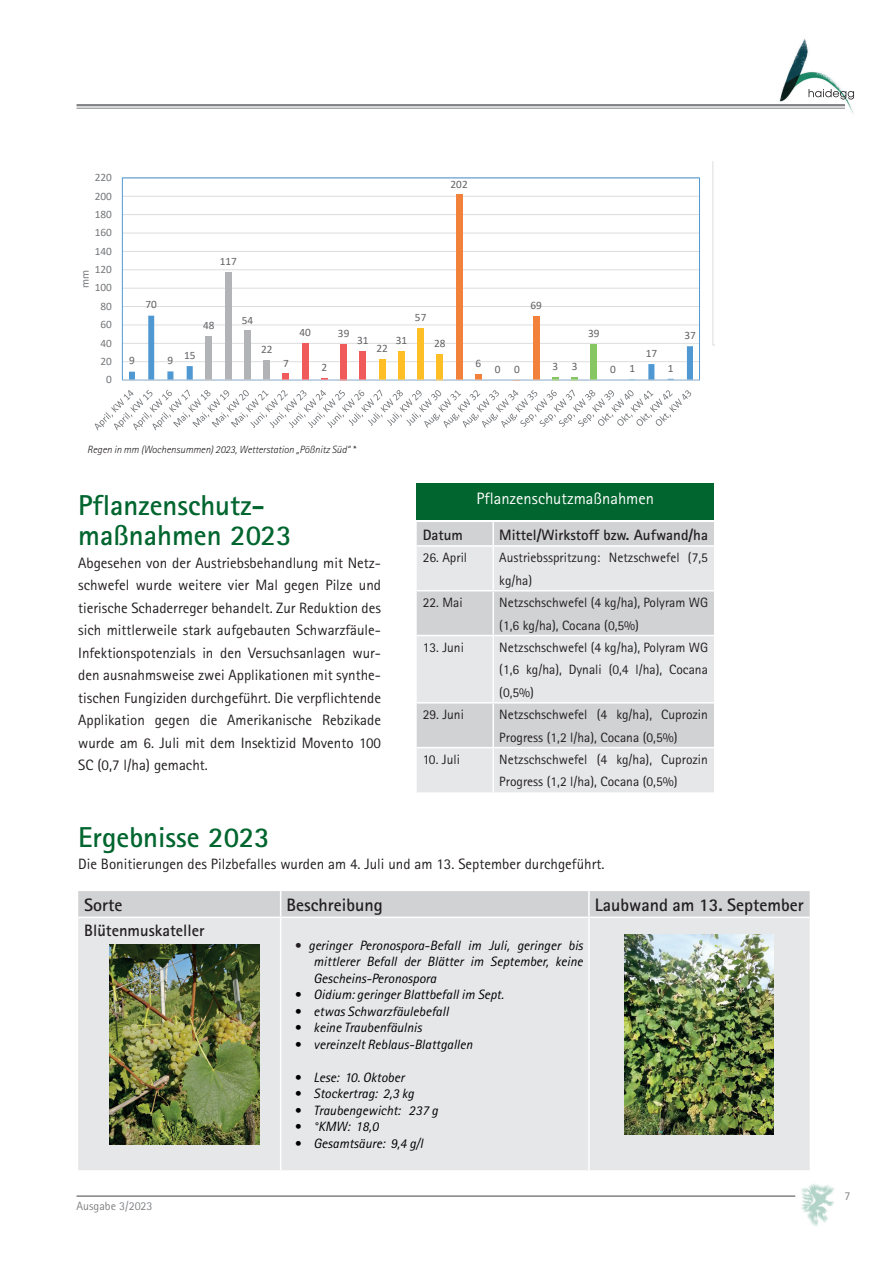
<style>
.page{position:relative;width:893px;height:1263px;background:#fff}
.page>*{position:absolute;margin:0;border:0;box-sizing:border-box;transform-origin:0 0}
.t1{font:700 28.8px/30px "Rotis Sans Serif";color:#00652e}
.t2{font:700 18px "Rotis Sans Serif";color:#231f20}
.t3{font:16.5px "Rotis Sans Serif";color:#fff}
.t4{font:700 16.5px "Rotis Sans Serif";color:#231f20}
.t5{font:15px/22.5px "Rotis Sans Serif";color:#231f20;text-align:justify}
.t6{font:700 15px "Rotis Sans Serif";color:#231f20}
.t7{font:13.5px/22.5px "Rotis Sans Serif";color:#231f20}
.t8{font:italic 13.5px/16.5px "Rotis Sans Serif";color:#000001;text-align:justify}
.t9{font:12px "Rotis Sans Serif";color:#808285}
.t10{font:11.25px "Calibri";color:#636366}
.t11{font:11.25px "Calibri";color:#76787b}
.t12{font:italic 300 10.5px "Rotis Sans Serif";color:#231f20}
.s1{color:#231f20}
</style>
<div class="page">
<hr style="left:77px;top:1195px;width:718px;height:2px;background:#808285">
<hr style="left:77px;top:104px;width:768px;height:2px;background:#808285">
<hr style="left:77px;top:108px;width:768px;height:1px;background:#808285">
<img style="left:801px;top:1184px;width:33px;height:42px">
<img style="left:778px;top:38px;width:75px;height:76px">
<img style="left:809px;top:89px;width:45px;height:11px">
<hr style="left:122px;top:361px;width:577px;height:1px;background:#dcdddf">
<hr style="left:122px;top:343px;width:577px;height:1px;background:#dcdddf">
<hr style="left:122px;top:325px;width:577px;height:1px;background:#dcdddf">
<hr style="left:122px;top:306px;width:577px;height:1px;background:#dcdddf">
<hr style="left:122px;top:288px;width:577px;height:1px;background:#dcdddf">
<hr style="left:122px;top:269px;width:577px;height:1px;background:#dcdddf">
<hr style="left:122px;top:251px;width:577px;height:1px;background:#dcdddf">
<hr style="left:122px;top:233px;width:577px;height:1px;background:#dcdddf">
<hr style="left:122px;top:214px;width:577px;height:1px;background:#dcdddf">
<hr style="left:122px;top:196px;width:577px;height:1px;background:#dcdddf">
<div style="left:225px;top:273px;width:6px;height:107px;background:#b2b3b7"></div>
<div style="left:456px;top:195px;width:6px;height:185px;background:#f2813c"></div>
<svg style="left:129px;top:316px;width:564px;height:64px"></svg>
<hr style="left:122px;top:380px;width:577px;height:1px;background:#dcdddf">
<svg style="left:95px;top:389px;width:596px;height:41px"></svg>
<svg style="left:712px;top:162px;width:2px;height:183px"></svg>
<div style="left:417px;top:522px;width:297px;height:23px;background:#d1d2d4"></div>
<svg style="left:417px;top:547px;width:297px;height:245px;background:#dedfe1"></svg>
<hr style="left:492px;top:522px;width:2px;height:23px;background:#fff">
<hr style="left:492px;top:547px;width:2px;height:43px;background:#fff">
<hr style="left:417px;top:590px;width:76px;height:1px;background:#fff">
<hr style="left:493px;top:590px;width:221px;height:1px;background:#fff">
<hr style="left:492px;top:591px;width:2px;height:44px;background:#fff">
<hr style="left:417px;top:635px;width:76px;height:1px;background:#fff">
<hr style="left:493px;top:635px;width:221px;height:1px;background:#fff">
<hr style="left:492px;top:636px;width:2px;height:66px;background:#fff">
<hr style="left:417px;top:702px;width:76px;height:1px;background:#fff">
<hr style="left:493px;top:702px;width:221px;height:1px;background:#fff">
<hr style="left:492px;top:703px;width:2px;height:44px;background:#fff">
<hr style="left:417px;top:747px;width:76px;height:1px;background:#fff">
<hr style="left:493px;top:747px;width:221px;height:1px;background:#fff">
<hr style="left:492px;top:748px;width:2px;height:44px;background:#fff">
<div style="left:417px;top:483px;width:297px;height:36px;background:#00652e"></div>
<div style="left:78px;top:918px;width:732px;height:252px;background:#e6e7e9"></div>
<div style="left:78px;top:891px;width:732px;height:25px;background:#d1d2d4"></div>
<hr style="left:588px;top:891px;width:2px;height:25px;background:#fff">
<hr style="left:280px;top:918px;width:1px;height:252px;background:#fff">
<hr style="left:588px;top:918px;width:2px;height:252px;background:#fff">
<img style="left:109px;top:944px;width:150px;height:200px">
<img style="left:624px;top:934px;width:150px;height:200px">
<p class="t11" style="left:95px;top:170px;width:19px">220</p>
<p class="t11" style="left:95px;top:188px;width:19px">200</p>
<p class="t11" style="left:95px;top:206px;width:19px">180</p>
<p class="t11" style="left:95px;top:225px;width:19px">160</p>
<p class="t11" style="left:95px;top:243px;width:19px">140</p>
<p class="t11" style="left:95px;top:262px;width:19px">120</p>
<p class="t11" style="left:77px;top:288px;width:20px;rotate:-90deg">mm</p>
<p class="t11" style="left:95px;top:280px;width:19px">100</p>
<p class="t11" style="left:100px;top:298px;width:13px">80</p>
<p class="t11" style="left:100px;top:317px;width:13px">60</p>
<p class="t11" style="left:100px;top:335px;width:13px">40</p>
<p class="t11" style="left:100px;top:353px;width:13px">20</p>
<p class="t11" style="left:106px;top:372px;width:7px">0</p>
<p class="t10" style="left:451px;top:176px;width:19px">202</p>
<p class="t10" style="left:220px;top:254px;width:19px">117</p>
<p class="t10" style="left:146px;top:297px;width:13px">70</p>
<p class="t10" style="left:129px;top:353px;width:7px">9</p>
<p class="t10" style="left:168px;top:353px;width:7px">9</p>
<p class="t10" style="left:203px;top:317px;width:13px">48</p>
<p class="t10" style="left:184px;top:347px;width:13px">15</p>
<p class="t10" style="left:242px;top:312px;width:13px">54</p>
<p class="t10" style="left:261px;top:341px;width:13px">22</p>
<p class="t10" style="left:283px;top:355px;width:7px">7</p>
<p class="t10" style="left:299px;top:324px;width:13px">40</p>
<p class="t10" style="left:322px;top:360px;width:7px">2</p>
<p class="t10" style="left:338px;top:325px;width:13px">39</p>
<p class="t10" style="left:357px;top:332px;width:13px">31</p>
<p class="t10" style="left:376px;top:341px;width:13px">22</p>
<p class="t10" style="left:396px;top:333px;width:13px">31</p>
<p class="t10" style="left:415px;top:309px;width:13px">57</p>
<p class="t10" style="left:434px;top:335px;width:13px">28</p>
<p class="t10" style="left:475px;top:356px;width:7px">6</p>
<p class="t10" style="left:530px;top:298px;width:13px">69</p>
<p class="t10" style="left:495px;top:361px;width:26px">0 0</p>
<p class="t10" style="left:552px;top:358px;width:26px">3 3</p>
<p class="t10" style="left:588px;top:326px;width:13px">39</p>
<p class="t10" style="left:610px;top:361px;width:26px">0 1</p>
<p class="t10" style="left:646px;top:345px;width:13px">17</p>
<p class="t10" style="left:668px;top:360px;width:7px">1</p>
<p class="t10" style="left:684px;top:327px;width:13px">37</p>
<p class="t12" style="left:87px;top:443px;width:270px">Regen in mm (Wochensummen) 2023, Wetterstation „Pößnitz Süd“ *</p>
<h1 class="t1" style="left:78px;top:490px;width:215px">Pflanzenschutz&shy;maßnahmen 2023</h1>
<p class="t5" style="left:78px;top:551px;width:304px">Abgesehen von der Austriebsbehandlung mit Netz&shy;schwefel wurde weitere vier Mal gegen Pilze und tierische Schaderreger behandelt. Zur Reduktion des sich mittlerweile stark aufgebauten Schwarzfäule-Infektionspotenzials in den Versuchsanlagen wur&shy;den ausnahmsweise zwei Applikationen mit synthe&shy;tischen Fungiziden durchgeführt. Die verpflichtende Applikation gegen die Amerikanische Rebzikade wurde am 6. Juli mit dem Insektizid Movento 100<br>SC (0,7 l/ha) gemacht.</p>
<p class="t3" style="left:477px;top:489px;width:179px">Pflanzenschutzmaßnahmen</p>
<p class="t6" style="left:423px;top:525px;width:42px">Datum</p>
<p class="t6" style="left:499px;top:525px;width:210px">Mittel/Wirkstoff bzw. Aufwand/ha</p>
<p class="t7" style="left:423px;top:546px;width:46px">26. April</p>
<p class="t7" style="left:499px;top:546px;width:210px">Austriebsspritzung: Netzschwefel (7,5 kg/ha)</p>
<p class="t7" style="left:423px;top:591px;width:42px">22. Mai</p>
<p class="t7" style="left:499px;top:591px;width:210px">Netzschschwefel (4 kg/ha), Polyram WG (1,6 kg/ha), Cocana (0,5%)</p>
<p class="t7" style="left:423px;top:636px;width:43px">13. Juni</p>
<p class="t7" style="left:499px;top:636px;width:210px;text-align:justify">Netzschschwefel (4 kg/ha), Polyram WG (1,6 kg/ha), Dynali (0,4 l/ha), Cocana (0,5%)</p>
<p class="t7" style="left:423px;top:703px;width:43px">29. Juni</p>
<p class="t7" style="left:499px;top:703px;width:210px">Netzschschwefel (4 kg/ha), Cuprozin<br>Progress (1,2 l/ha), Cocana (0,5%)</p>
<p class="t7" style="left:423px;top:748px;width:39px">10. Juli</p>
<p class="t7" style="left:499px;top:748px;width:210px">Netzschschwefel (4 kg/ha), Cuprozin<br>Progress (1,2 l/ha), Cocana (0,5%)</p>
<h1 class="t1" style="left:78px;top:821px;width:193px">Ergebnisse 2023</h1>
<p class="t5" style="left:78px;top:853px;width:528px">Die Bonitierungen des Pilzbefalles wurden am 4. Juli und am 13. September durchgeführt.</p>
<p class="t2" style="left:84px;top:894px;width:40px">Sorte</p>
<p class="t2" style="left:287px;top:894px;width:98px">Beschreibung</p>
<p class="t2" style="left:595px;top:894px;width:210px">Laubwand am 13. September</p>
<p class="t4" style="left:84px;top:920px;width:122px">Blütenmuskateller</p>
<p class="t8" style="left:314px;top:937px;width:271px;text-indent:-19px"><span class="s1">•</span> geringer Peronospora-Befall im Juli, geringer bis mittlerer Befall der Blätter im September, keine Gescheins-Peronospora</p>
<p class="t8" style="left:294px;top:986px;width:211px">• Oidium: geringer Blattbefall im Sept.</p>
<p class="t8" style="left:294px;top:1003px;width:156px">• etwas Schwarzfäulebefall</p>
<p class="t8" style="left:294px;top:1019px;width:129px">• keine Traubenfäulnis</p>
<p class="t8" style="left:294px;top:1036px;width:180px">• vereinzelt Reblaus-Blattgallen</p>
<p class="t8" style="left:294px;top:1069px;width:112px">• Lese: 10. Oktober</p>
<p class="t8" style="left:294px;top:1085px;width:121px">• Stockertrag: 2,3 kg</p>
<p class="t8" style="left:294px;top:1102px;width:145px">• Traubengewicht: 237 g</p>
<p class="t8" style="left:294px;top:1118px;width:86px">• °KMW: 18,0</p>
<p class="t8" style="left:294px;top:1135px;width:130px">• Gesamtsäure: 9,4 g/l</p>
<p class="t9" style="left:77px;top:1198px;width:77px">Ausgabe 3/2023</p>
<p class="t9" style="left:845px;top:1189px;width:7px">7</p>
</div>
